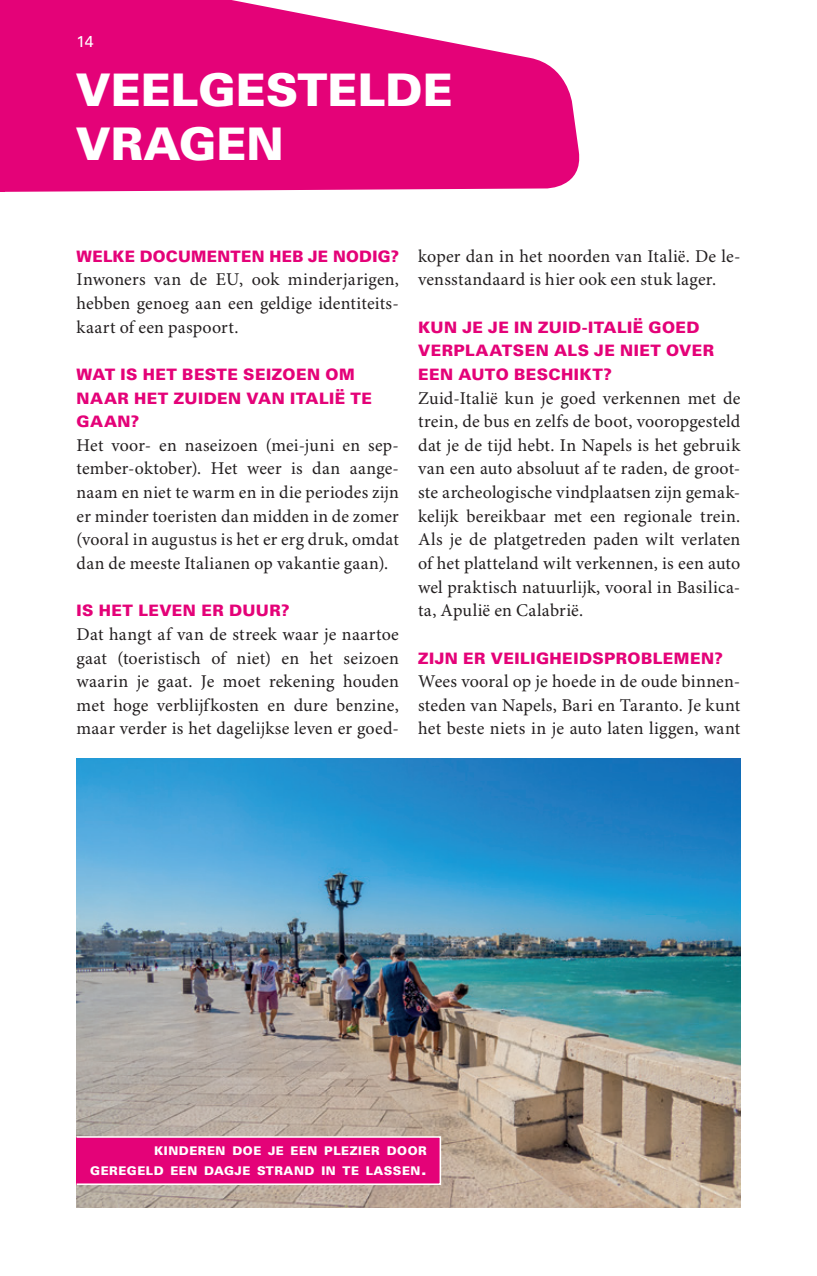
<style>
.page{position:relative;width:817px;height:1276px;background:#fff}
.page>*{position:absolute;margin:0;border:0;box-sizing:border-box;transform-origin:0 0}
.t1{font:900 45px/54px "Univers LT Std";color:#fff}
.t2{font:18px/23.6px "Minion Pro";letter-spacing:.015em;color:#231f20;text-align:justify}
.t3{font:900 15.75px/23.6px "Univers LT Std";letter-spacing:.025em;color:#e40278}
.t4{font:15.75px "Univers LT Std";color:#fff}
.t5{font:900 11.92px/20.5px "Univers LT Std";letter-spacing:.045em;color:#fff;text-align:right}
.s1{font-size:17.1px}
</style>
<div class="page">
<svg style="left:0;top:0;width:580px;height:192px;background:#e72189"></svg>
<div style="left:0;top:156px;width:5px;height:36px;background:#e40278"></div>
<img style="left:77px;top:758px;width:663px;height:449px">
<div style="left:77px;top:1137px;width:363px;height:47px;background:#e40278"></div>
<div style="left:76px;top:1136px;width:365px;height:49px;border:2px solid #fff"></div>
<p class="t4" style="left:77px;top:32px;width:18px">14</p>
<h1 class="t1" style="left:76px;top:62px;width:378px">VEELGESTELDE<br>VRAGEN</h1>
<p class="t3" style="left:77px;top:244px;width:324px">WELKE DOCUMENTEN HEB JE NODIG?</p>
<p class="t2" style="left:77px;top:269px;width:324px">Inwoners van de EU, ook minderjarigen, hebben genoeg aan een geldige identiteits&shy;kaart of een paspoort.</p>
<p class="t3" style="left:77px;top:362px;width:297px">WAT IS HET BESTE SEIZOEN OM<br>NAAR HET ZUIDEN VAN ITALIË TE<br>GAAN?</p>
<p class="t2" style="left:77px;top:434px;width:324px">Het voor- en naseizoen (mei-juni en sep&shy;tember-oktober). Het weer is dan aange&shy;naam en niet te warm en in die periodes zijn er minder toeristen dan midden in de zomer (vooral in augustus is het er erg druk, omdat dan de meeste Italianen op vakantie gaan).</p>
<p class="t3" style="left:77px;top:598px;width:214px">IS HET LEVEN ER DUUR?</p>
<p class="t2" style="left:77px;top:623px;width:324px">Dat hangt af van de streek waar je naartoe gaat (toeristisch of niet) en het seizoen waarin je gaat. Je moet rekening houden met hoge verblijfkosten en dure benzine, maar verder is het dagelijkse leven er goed-</p>
<p class="t2" style="left:418px;top:245px;width:324px">koper dan in het noorden van Italië. De le&shy;vensstandaard is hier ook een stuk lager.</p>
<p class="t3" style="left:418px;top:315px;width:298px">KUN JE JE IN ZUID-ITALIË GOED<br>VERPLAATSEN ALS JE NIET OVER<br>EEN AUTO BESCHIKT?</p>
<p class="t2" style="left:418px;top:387px;width:324px">Zuid-Italië kun je goed verkennen met de trein, de bus en zelfs de boot, vooropgesteld dat je de tijd hebt. In Napels is het gebruik van een auto absoluut af te raden, de groot&shy;ste archeologische vindplaatsen zijn gemak&shy;kelijk bereikbaar met een regionale trein.<br>Als je de platgetreden paden wilt verlaten of het platteland wilt verkennen, is een auto wel praktisch natuurlijk, vooral in Basilica&shy;ta, Apulië en Calabrië.</p>
<p class="t3" style="left:418px;top:646px;width:306px">ZIJN ER VEILIGHEIDSPROBLEMEN?</p>
<p class="t2" style="left:418px;top:670px;width:324px">Wees vooral op je hoede in de oude binnen&shy;steden van Napels, Bari en Taranto. Je kunt het beste niets in je auto laten liggen, want</p>
<p class="t5" style="left:90px;top:1140px;width:338px">KINDEREN DOE JE EEN PLEZIER DOOR<br>GEREGELD EEN DAGJE STRAND IN TE LASSEN<span class="s1">.</span></p>
</div>
